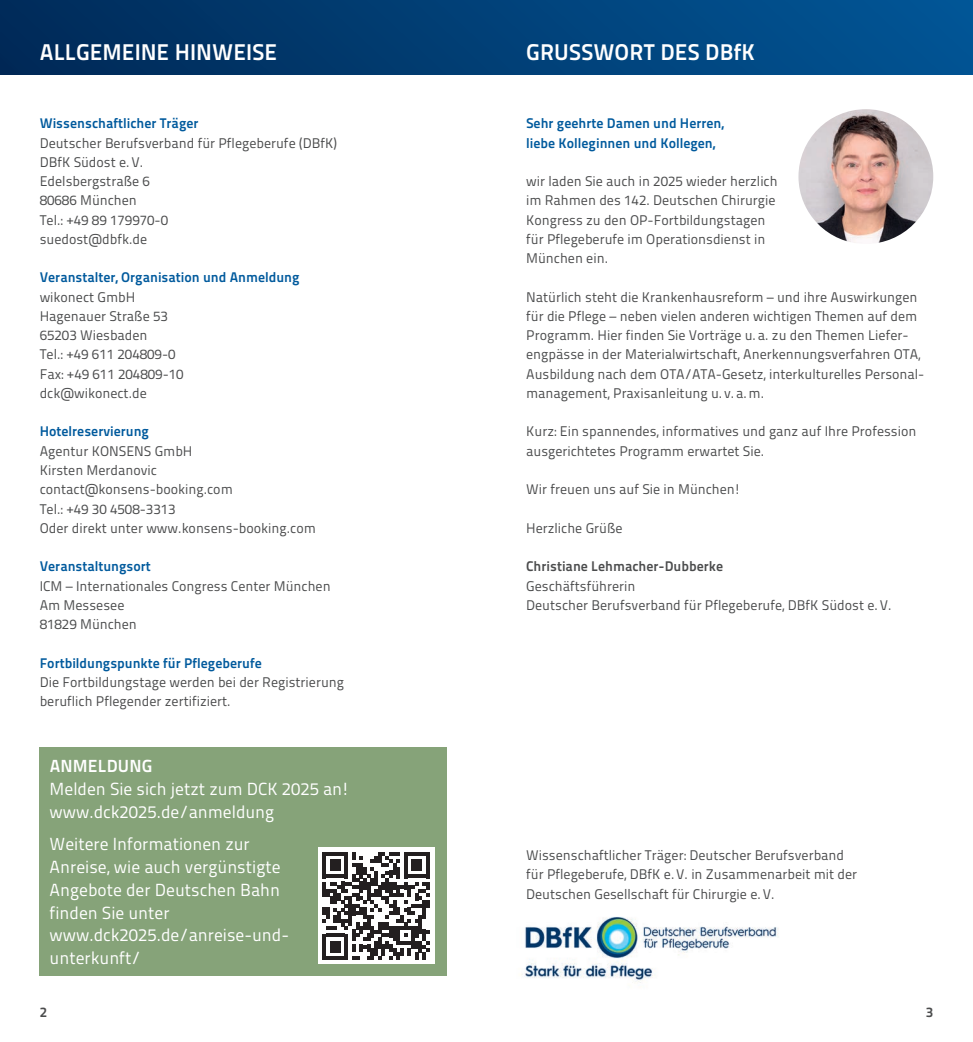
<style>
.page{position:relative;width:973px;height:1042px;background:#fff}
.page>*{position:absolute;margin:0;border:0;box-sizing:border-box;transform-origin:0 0}
.t1{font:22.75px "Titillium Maps 29 L 800 wt";color:#fff}
.t2{font:17.5px/22.8px "Titillium Maps 29 L 400 wt";color:#fff}
.t3{font:17.5px "Titillium Maps 29 L 800 wt";letter-spacing:.01em;color:#fff}
.t4{font:14px/19.2px "Titillium Maps 29 L 400 wt";color:#4b4c4d}
.t5{font:14px/19.2px "Titillium Maps 29 L 800 wt";color:#015a9d}
.t6{font:14px "Titillium Maps 29 L 800 wt";color:#4b4c4d}
</style>
<div class="page">
<div style="left:0;top:0;width:972px;height:74px;background:linear-gradient(to right,#002a58,#015595)"></div>
<img style="left:521px;top:916px;width:258px;height:67px">
<img style="left:798px;top:109px;width:135px;height:135px;border-radius:67px">
<div style="left:40px;top:747px;width:406px;height:228px;background:#86a379"></div>
<div style="left:318px;top:847px;width:116px;height:117px;background:#fff"></div>
<svg style="left:322px;top:852px;width:107px;height:107px"></svg>
<h1 class="t1" style="left:40px;top:34px;width:239px">ALLGEMEINE HINWEISE</h1>
<p class="t5" style="left:40px;top:113px;width:160px">Wissenschaftlicher Träger</p>
<p class="t4" style="left:40px;top:132px;width:299px">Deutscher Berufsverband für Pflegeberufe (DBfK)<br>DBfK Südost e.V.<br>Edelsbergstraße 6<br>80686 München<br>Tel.: +49 89 179970-0<br>suedost@dbfk.de</p>
<p class="t5" style="left:40px;top:267px;width:261px">Veranstalter, Organisation und Anmeldung</p>
<p class="t4" style="left:40px;top:286px;width:145px">wikonect GmbH<br>Hagenauer Straße 53<br>65203 Wiesbaden<br>Tel.: +49 611 204809-0<br>Fax: +49 611 204809-10 dck@wikonect.de</p>
<p class="t5" style="left:40px;top:421px;width:111px">Hotelreservierung</p>
<p class="t4" style="left:40px;top:440px;width:277px">Agentur KONSENS GmbH<br>Kirsten Merdanovic contact@konsens-booking.com<br>Tel.: +49 30 4508-3313<br>Oder direkt unter www.konsens-booking.com</p>
<p class="t5" style="left:40px;top:556px;width:113px">Veranstaltungsort</p>
<p class="t4" style="left:40px;top:575px;width:292px">ICM – Internationales Congress Center München<br>Am Messesee<br>81829 München</p>
<p class="t5" style="left:40px;top:652px;width:224px">Fortbildungspunkte für Pflegeberufe</p>
<p class="t4" style="left:40px;top:671px;width:306px">Die Fortbildungstage werden bei der Registrierung beruflich Pflegender zertifiziert.</p>
<p class="t3" style="left:50px;top:752px;width:104px">ANMELDUNG</p>
<p class="t2" style="left:50px;top:776px;width:300px">Melden Sie sich jetzt zum DCK 2025 an! www.dck2025.de/anmeldung</p>
<p class="t2" style="left:50px;top:832px;width:241px">Weitere Informationen zur<br>Anreise, wie auch vergünstigte<br>Angebote der Deutschen Bahn finden Sie unter www.dck2025.de/anreise-und&shy;unterkunft/</p>
<h1 class="t1" style="left:526px;top:34px;width:230px">GRUSSWORT DES DBfK</h1>
<p class="t5" style="left:526px;top:113px;width:199px">Sehr geehrte Damen und Herren, liebe Kolleginnen und Kollegen,</p>
<p class="t4" style="left:526px;top:171px;width:253px">wir laden Sie auch in 2025 wieder herzlich im Rahmen des 142. Deutschen Chirurgie Kongress zu den OP-Fortbildungstagen für Pflegeberufe im Operationsdienst in München ein.</p>
<p class="t4" style="left:526px;top:286px;width:399px">Natürlich steht die Krankenhausreform – und ihre Auswirkungen für die Pflege – neben vielen anderen wichtigen Themen auf dem Programm. Hier finden Sie Vorträge u.a. zu den Themen Liefer&shy;engpässe in der Materialwirtschaft, Anerkennungsverfahren OTA, Ausbildung nach dem OTA/ATA-Gesetz, interkulturelles Personal&shy;management, Praxisanleitung u. v.a.m.</p>
<p class="t4" style="left:526px;top:421px;width:391px">Kurz: Ein spannendes, informatives und ganz auf Ihre Profession ausgerichtetes Programm erwartet Sie.</p>
<p class="t4" style="left:526px;top:479px;width:215px">Wir freuen uns auf Sie in München!</p>
<p class="t4" style="left:526px;top:517px;width:98px">Herzliche Grüße</p>
<p class="t6" style="left:526px;top:555px;width:198px">Christiane Lehmacher-Dubberke</p>
<p class="t4" style="left:526px;top:575px;width:367px">Geschäftsführerin<br>Deutscher Berufsverband für Pflegeberufe, DBfK Südost e.V.</p>
<p class="t4" style="left:526px;top:845px;width:332px">Wissenschaftlicher Träger: Deutscher Berufsverband für -Pflegeberufe, DBfK e.V. in Zusammenarbeit mit der<br>Deutschen Gesellschaft für Chirurgie e.V.</p>
<p class="t6" style="left:40px;top:1001px;width:9px">2</p>
<p class="t6" style="left:925px;top:1001px;width:9px">3</p>
</div>
